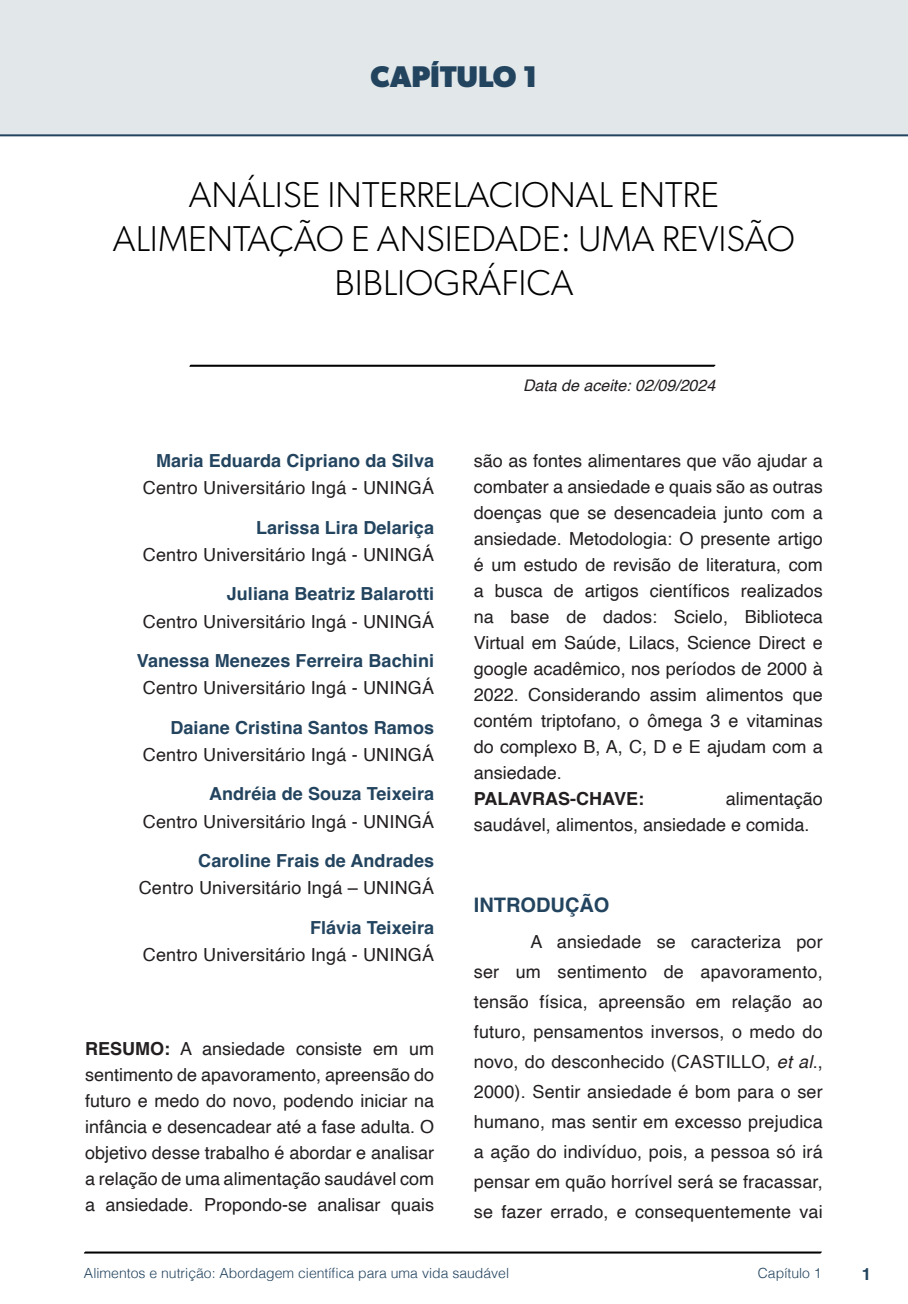
<style>
.page{position:relative;width:908px;height:1304px;background:#fff}
.page>*{position:absolute;margin:0;border:0;box-sizing:border-box;transform-origin:0 0}
.nome_artigos{font:300 36px/44px "Gibson";color:#000;text-align:center}
.capítulos{font:700 30px "Gibson";color:#23445f}
.TITULOS{font:700 20px "Helvetica";color:#23445f}
.Resumos_e_PC_TXT{font:18px/26px "Helvetica";color:#231f20;text-align:justify}
.txt{font:18px/30px "Helvetica";letter-spacing:.01em;color:#231f20;text-align:justify}
.info_autores{font:18px "Helvetica";letter-spacing:.01em;color:#231f20}
.nome_autores{font:700 18px "Helvetica";letter-spacing:.005em;color:#23445f}
.Resumos_e_PC_TXT-2{font:700 18px "Helvetica";color:#231f20}
.t1{font:700 16.8px "Helvetica";color:#23445f}
.t2{font:italic 16px "Helvetica";color:#231f20}
.t3{font:300 14px "Helvetica";color:#23445f}
.s1{font-weight:700}
.s2{font-style:italic}
</style>
<div class="page">
<svg style="left:84px;top:1251px;width:737px;height:3px;background:#515151"></svg>
<div style="left:0;top:0;width:907px;height:136px;background:#e2e7e9"></div>
<svg style="left:189px;top:364px;width:526px;height:3px;background:#4f4f4f"></svg>
<div style="left:64px;top:74px;width:61px;height:54px;background:#e2e7e9"></div>
<p class="capítulos" style="left:370px;top:58px;width:168px">CAPÍTULO 1</p>
<p class="nome_artigos" style="left:113px;top:172px;width:683px">ANÁLISE INTERRELACIONAL ENTRE<br>ALIMENTAÇÃO E ANSIEDADE: UMA REVISÃO<br>BIBLIOGRÁFICA</p>
<p class="nome_autores" style="left:156px;top:450px;width:279px">Maria Eduarda Cipriano da Silva</p>
<p class="info_autores" style="left:143px;top:474px;width:293px">Centro Universitário Ingá - UNINGÁ</p>
<p class="nome_autores" style="left:256px;top:516px;width:179px">Larissa Lira Delariça</p>
<p class="info_autores" style="left:143px;top:541px;width:293px">Centro Universitário Ingá - UNINGÁ</p>
<p class="nome_autores" style="left:226px;top:583px;width:209px">Juliana Beatriz Balarotti</p>
<p class="info_autores" style="left:143px;top:608px;width:293px">Centro Universitário Ingá - UNINGÁ</p>
<p class="nome_autores" style="left:137px;top:650px;width:298px">Vanessa Menezes Ferreira Bachini</p>
<p class="info_autores" style="left:143px;top:674px;width:293px">Centro Universitário Ingá - UNINGÁ</p>
<p class="nome_autores" style="left:170px;top:716px;width:265px">Daiane Cristina Santos Ramos</p>
<p class="info_autores" style="left:143px;top:741px;width:293px">Centro Universitário Ingá - UNINGÁ</p>
<p class="nome_autores" style="left:209px;top:783px;width:226px">Andréia de Souza Teixeira</p>
<p class="info_autores" style="left:143px;top:808px;width:293px">Centro Universitário Ingá - UNINGÁ</p>
<p class="nome_autores" style="left:198px;top:850px;width:237px">Caroline Frais de Andrades</p>
<p class="info_autores" style="left:139px;top:874px;width:297px">Centro Universitário Ingá – UNINGÁ</p>
<p class="nome_autores" style="left:310px;top:916px;width:126px">Flávia Teixeira</p>
<p class="info_autores" style="left:143px;top:941px;width:293px">Centro Universitário Ingá - UNINGÁ</p>
<p class="Resumos_e_PC_TXT" style="left:85px;top:1036px;width:350px"><span class="s1">RESUMO:</span> A ansiedade consiste em um sentimento de apavoramento, apreensão do futuro e medo do novo, podendo iniciar na infância e desencadear até a fase adulta. O objetivo desse trabalho é abordar e analisar a relação de uma alimentação saudável com a ansiedade. Propondo-se analisar quais</p>
<p class="t2" style="left:523px;top:373px;width:194px">Data de aceite: 02/09/2024</p>
<p class="Resumos_e_PC_TXT" style="left:473px;top:448px;width:350px">são as fontes alimentares que vão ajudar a combater a ansiedade e quais são as outras doenças que se desencadeia junto com a ansiedade. Metodologia: O presente artigo é um estudo de revisão de literatura, com a busca de artigos científicos realizados na base de dados: Scielo, Biblioteca Virtual em Saúde, Lilacs, Science Direct e google acadêmico, nos períodos de 2000 à 2022. Considerando assim alimentos que contém triptofano, o ômega 3 e vitaminas do complexo B, A, C, D e E ajudam com a ansiedade.</p>
<p class="Resumos_e_PC_TXT-2" style="left:473px;top:788px;width:172px">PALAVRAS-CHAVE:</p>
<p class="Resumos_e_PC_TXT" style="left:473px;top:786px;width:350px;text-indent:252px">alimentação saudável, alimentos, ansiedade e comida.</p>
<p class="TITULOS" style="left:473px;top:893px;width:137px">INTRODUÇÃO</p>
<p class="txt" style="left:473px;top:927px;width:350px;text-indent:57px">A ansiedade se caracteriza por ser um sentimento de apavoramento, tensão física, apreensão em relação ao futuro, pensamentos inversos, o medo do novo, do desconhecido (CASTILLO, <span class="s2">et al</span>., 2000). Sentir ansiedade é bom para o ser humano, mas sentir em excesso prejudica a ação do indivíduo, pois, a pessoa só irá pensar em quão horrível será se fracassar, se fazer errado, e consequentemente vai</p>
<p class="t3" style="left:84px;top:1261px;width:426px">Alimentos e nutrição: Abordagem científica para uma vida saudável</p>
<p class="t3" style="left:757px;top:1261px;width:65px">Capítulo 1</p>
<p class="t1" style="left:861px;top:1264px;width:11px">1</p>
</div>
